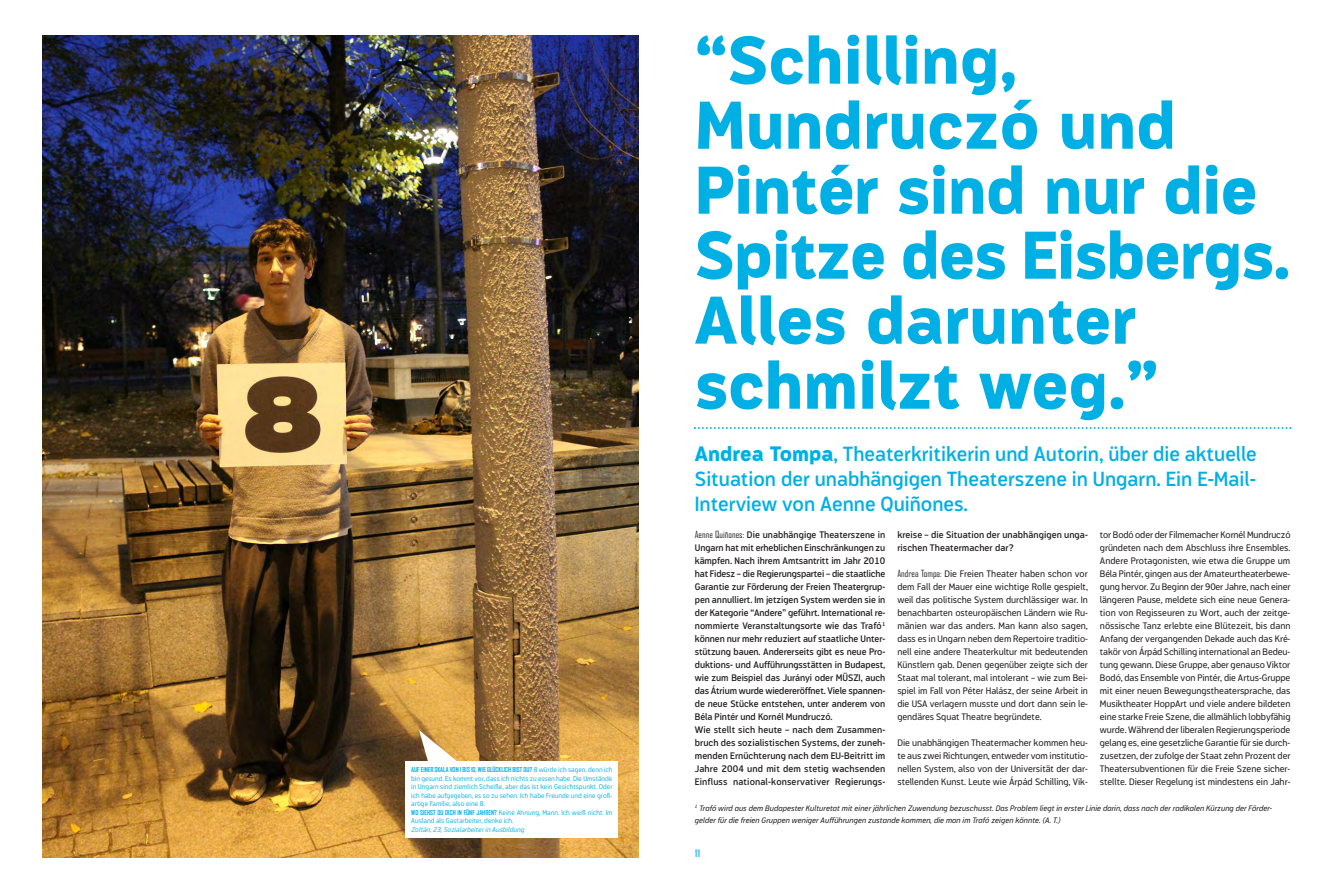
<style>
.page{position:relative;width:1333px;height:893px;background:#fff}
.page>*{position:absolute;margin:0;border:0;box-sizing:border-box;transform-origin:0 0}
.t1{font:800 66px/65px "Modus";color:#00afe4}
.t2{font:600 20.5px/24.7px "Modus";color:#00afe4;text-align:justify}
.t3{font:900 10px "Agency FB";color:#5bc9ed}
.t4{font:9.5px/13px "Modus";letter-spacing:-.005em;color:#231f20;text-align:justify}
.t5{font:600 9.5px/13px "Modus";letter-spacing:-.005em;color:#231f20}
.t6{font:italic 8px/12px "Modus";color:#231f20}
.t7{font:300 7px/8.5px "Modus";color:#00afe4}
.t8{font:italic 300 7px "Modus";color:#00afe4}
.t9{font:700 6.5px "Agency FB";color:#00afe4}
.s1{font-family:"Modus";font-weight:300;font-size:7px}
.s2{font-family:"Agency FB";font-weight:700;font-size:6.5px}
.s3{font-weight:800}
.s4{font-family:"Agency FB";font-weight:400}
.s5{font-family:"Agency FB"}
</style>
<div class="page">
<svg style="left:693px;top:427px;width:598px;height:2px"></svg>
<img style="left:43px;top:35px;width:595px;height:822px">
<div style="left:405px;top:761px;width:213px;height:77px;background:#fff"></div>
<svg style="left:419px;top:730px;width:39px;height:31px"></svg>
<p class="t9" style="left:411px;top:766px;width:203px">AUF EINER SKALA VON 1 BIS 10, WIE GLÜCKLICH BIST DU? <span class="s1">8 würde ich sagen, denn ich</span></p>
<p class="t7" style="left:411px;top:774px;width:203px">bin gesund. Es kommt vor, dass ich nichts zu essen habe. Die Umstände in Ungarn sind ziemlich Scheiße, aber das ist kein Gesichtspunkt. Oder ich habe aufgegeben, es so zu sehen. Ich habe Freunde und eine groß&shy;artige Familie, also eine 8.<br><span class="s2">WO SIEHST DU DICH IN FÜNF JAHREN?</span> Keine Ahnung, Mann. Ich weiß nicht. Im Ausland als Gastarbeiter, denke ich.</p>
<p class="t8" style="left:411px;top:827px;width:116px">Zoltán,23,Sozialarbeiterin Ausbildung</p>
<h1 class="t1" style="left:694px;top:33px;width:597px">“Schilling,<br>Mundruczó und<br>Pintér sind nur die<br>Spitze des Eisbergs.<br>Alles darunter schmilzt weg.”</h1>
<h2 class="t2" style="left:694px;top:443px;width:563px"><span class="s3">Andrea Tompa</span>, Theaterkritikerin und Autorin, über die aktuelle Situation der unabhängigen Theaterszene in Ungarn. Ein E-Mail-Interview von Aenne Quiñones.</h2>
<p class="t5" style="left:694px;top:529px;width:192px"><span class="s4">Aenne Quiñones:</span> Die unabhängige Theaterszene in Ungarn hat mit erheblichen Einschränkungen zu kämpfen. Nach ihrem Amtsantritt im Jahr 2010 hat Fidesz – die Regierungspartei – die staatliche Garantie zur Förderung der Freien Theatergrup&shy;pen annulliert. Im jetzigen System werden sie in der Kategorie “Andere” geführt. International re&shy;nommierte Veranstaltungsorte wie das Trafó<sup>1 </sup>können nur mehr reduziert auf staatliche Unter&shy;stützung bauen. Andererseits gibt es neue Pro&shy;duktions- und Aufführungsstätten in Budapest, wie zum Beispiel das Jurányi oder MÜSZI, auch das Átrium wurde wiedereröffnet. Viele spannen&shy;de neue Stücke entstehen, unter anderem von Béla Pintér und Kornél Mundruczó.<br>Wie stellt sich heute – nach dem Zusammen&shy;bruch des sozialistischen Systems, der zuneh&shy;menden Ernüchterung nach dem EU-Beitritt im Jahre 2004 und mit dem stetig wachsenden Einfluss national-konservativer Regierungs-</p>
<p class="t5" style="left:897px;top:528px;width:192px">kreise – die Situation der unabhängigen unga&shy;rischen The atermacher dar?</p>
<p class="t4" style="left:1099px;top:528px;width:192px">tor Bodó oder der Filmemacher Kornél Mundruczó gründeten nach dem Abschluss ihre Ensembles.<br>Andere Protagonisten, wie etwa die Gruppe um Béla Pintér, gingen aus der Amateurtheaterbewe&shy;gung hervor. Zu Beginn der 90er Jahre, nach einer längeren Pause, meldete sich eine neue Genera&shy;tion von Regisseuren zu Wort, auch der zeitge&shy;nössische Tanz erlebte eine Blütezeit, bis dann Anfang der vergangenden Dekade auch das Kré&shy;takör von Árpád Schilling international an Bedeu&shy;tung gewann. Diese Gruppe, aber genauso Viktor Bodó, das Ensemble von Pintér, die Artus-Gruppe mit einer neuen Bewegungstheatersprache, das Musiktheater HoppArt und viele andere bildeten eine starke Freie Szene, die allmählich lobbyfähig wurde. Während der liberalen Regierungsperiode gelang es, eine gesetzliche Garantie für sie durch&shy;zusetzen, der zufolge der Staat zehn Prozent der Theatersubventionen für die Freie Szene sicher&shy;stellte. Dieser Regelung ist mindestens ein Jahr-</p>
<p class="t4" style="left:897px;top:567px;width:192px"><span class="s5">Andrea Tompa:</span> Die Freien Theater haben schon vor dem Fall der Mauer eine wichtige Rolle gespielt, weil das politische System durchlässiger war. In benachbarten osteuropäischen Ländern wie Ru&shy;mänien war das anders. Man kann also sagen, dass es in Ungarn neben dem Repertoire traditio&shy;nell eine andere Theaterkultur mit bedeutenden Künstlern gab. Denen gegenüber zeigte sich der Staat mal tolerant, mal intolerant – wie zum Bei&shy;spiel im Fall von Péter Halász, der seine Arbeit in die USA verlagern musste und dort dann sein le&shy;gendäres Squat Theatre begründete.</p>
<p class="t4" style="left:897px;top:736px;width:192px">Die unabhängigen Theatermacher kommen heu&shy;te aus zwei Richtungen, entweder vom institutio&shy;nellen System, also von der Universität der dar&shy;stellenden Kunst. Leute wie Árpád Schilling, Vik-</p>
<p class="t6" style="left:694px;top:803px;width:579px"><sup>1</sup> Trafó wird aus dem Budapester Kulturetat mit einer jährlichen Zuwendung bezuschusst. Das Problem liegt in erster Linie darin, dass nach der radikalen Kürzung der Förder - gelder für die freien Gruppen weniger Aufführungen zustande kommen, die man im Trafó zeigen könnte. (A. T.)</p>
<p class="t3" style="left:694px;top:847px;width:7px">11</p>
</div>
